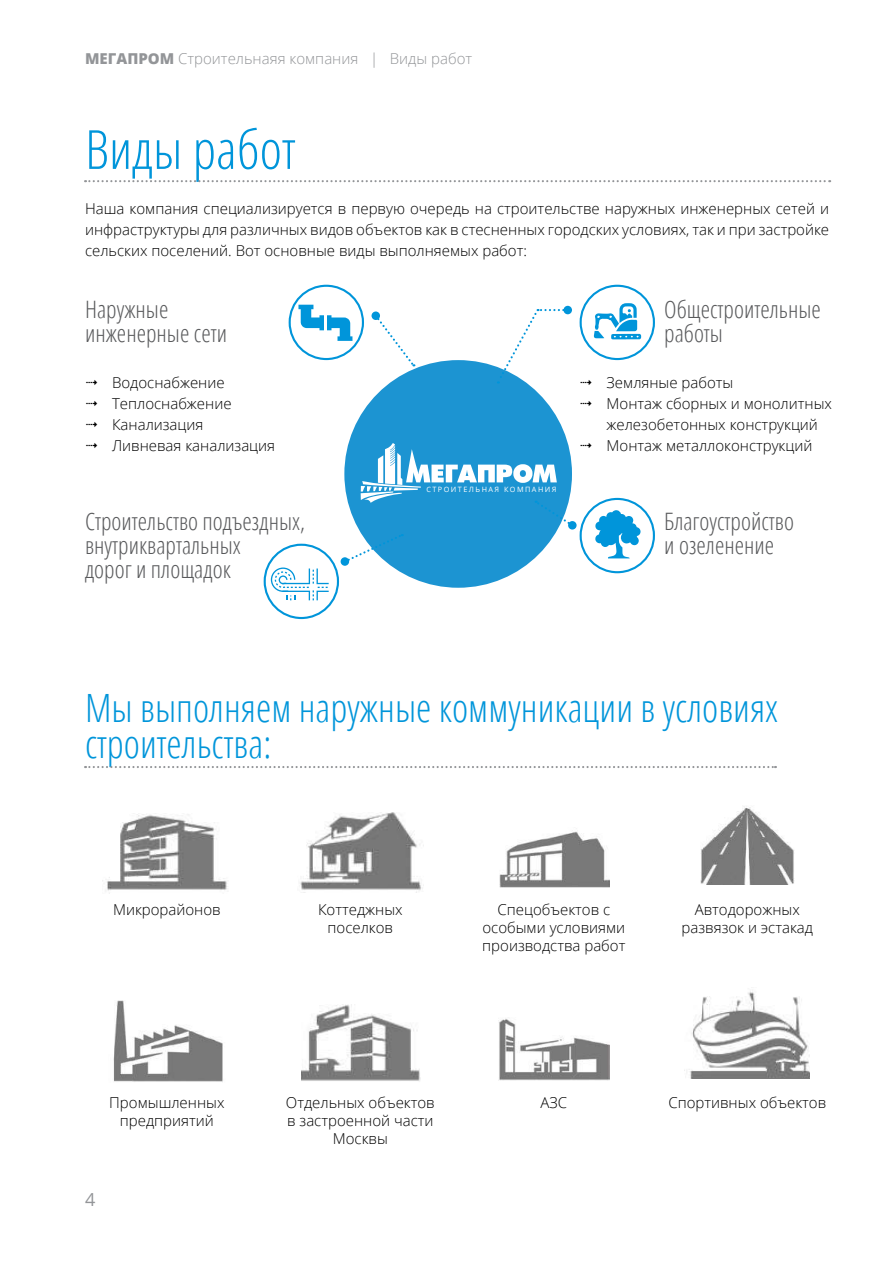
<style>
.page{position:relative;width:893px;height:1263px;background:#fff}
.page>*{position:absolute;margin:0;border:0;box-sizing:border-box;transform-origin:0 0}
.t1{font:300 condensed 54px "Open Sans";color:#0095da}
.t2{font:300 condensed 39px/36px "Open Sans";color:#0095da}
.t3{font:300 condensed 24px/24px "Open Sans";color:#58595b}
.t4{font:18px "Open Sans";color:#939598}
.t5{font:300 15px/21px "Open Sans";color:#000;text-align:center}
.t6{font:300 15px "Open Sans";color:#939598}
.t7{font:7.35px "Open Sans";letter-spacing:.2em;color:#fff}
.s1{font-weight:800}
</style>
<div class="page">
<svg style="left:85px;top:180px;width:745px;height:2px"></svg>
<svg style="left:85px;top:766px;width:691px;height:2px"></svg>
<div style="left:344px;top:360px;width:228px;height:228px;background:#1c94d2;border-radius:50%"></div>
<svg style="left:378px;top:318px;width:37px;height:49px"></svg>
<div style="left:371px;top:311px;width:9px;height:9px;background:#0095da;border-radius:50%"></div>
<svg style="left:348px;top:533px;width:55px;height:30px"></svg>
<div style="left:341px;top:557px;width:8px;height:9px;background:#0095da;border-radius:50%"></div>
<svg style="left:568px;top:521px;width:9px;height:9px"></svg>
<svg style="left:496px;top:309px;width:73px;height:74px"></svg>
<div style="left:563px;top:306px;width:9px;height:8px;background:#0095da;border-radius:50%"></div>
<div style="left:289px;top:285px;width:75px;height:75px;border:2px solid #0095da;border-radius:50%"></div>
<div style="left:580px;top:285px;width:75px;height:75px;border:2px solid #0095da;border-radius:50%"></div>
<div style="left:580px;top:498px;width:75px;height:75px;border:2px solid #0095da;border-radius:50%"></div>
<div style="left:264px;top:544px;width:75px;height:75px;border:2px solid #0095da;border-radius:50%"></div>
<svg style="left:271px;top:567px;width:58px;height:33px"></svg>
<svg style="left:298px;top:305px;width:54px;height:36px"></svg>
<svg style="left:595px;top:510px;width:46px;height:48px"></svg>
<svg style="left:594px;top:303px;width:47px;height:36px"></svg>
<img style="left:102px;top:814px;width:125px;height:77px">
<img style="left:300px;top:812px;width:123px;height:80px">
<img style="left:113px;top:1000px;width:110px;height:82px">
<img style="left:499px;top:1018px;width:110px;height:62px">
<img style="left:689px;top:991px;width:121px;height:87px">
<img style="left:302px;top:1004px;width:119px;height:77px">
<img style="left:500px;top:831px;width:109px;height:56px">
<img style="left:700px;top:806px;width:94px;height:78px">
<svg style="left:361px;top:443px;width:212px;height:83px"></svg>
<p class="t6" style="left:85px;top:48px;width:389px"><span class="s1">МЕГАПРОМ</span> Строительнаяя компания | Виды работ</p>
<h1 class="t1" style="left:85px;top:113px;width:212px">Виды работ</h1>
<p class="t5" style="left:85px;top:198px;width:746px;text-align:justify">Наша компания специализируется в первую очередь на строительстве наружных инженерных сетей и инфраструктуры для различных видов объектов как в стесненных городских условиях, так и при застройке сельских поселений. Вот основные виды выполняемых работ:</p>
<h3 class="t3" style="left:85px;top:297px;width:144px">Наружные инженерные сети</h3>
<p class="t5" style="left:112px;top:372px;width:165px;text-align:left">Водоснабжение<br>Теплоснабжение<br>Канализация<br>Ливневая канализация</p>
<p class="t7" style="left:426px;top:484px;width:132px">СТРОИТЕЛЬНАЯ КОМПАНИЯ</p>
<h3 class="t3" style="left:664px;top:297px;width:158px">Общестроительные работы</h3>
<p class="t5" style="left:607px;top:372px;width:227px;text-align:left">Земляные работы<br>Монтаж сборных и монолитных железобетонных конструкций<br>Монтаж металлоконструкций</p>
<h3 class="t3" style="left:85px;top:509px;width:221px">Строительство подъездных, внутриквартальных<br>дорог и площадок</h3>
<h3 class="t3" style="left:664px;top:509px;width:131px">Благоустройство и озеленение</h3>
<h2 class="t2" style="left:85px;top:689px;width:695px">Мы выполняем наружные коммуникации в условиях строительства:</h2>
<p class="t5" style="left:113px;top:898px;width:109px">Микрорайонов</p>
<p class="t5" style="left:318px;top:900px;width:86px;line-height:18px">Коттеджных поселков</p>
<p class="t5" style="left:482px;top:900px;width:145px;line-height:18px">Спецобъектов с особыми условиями производства работ</p>
<p class="t5" style="left:682px;top:900px;width:133px;line-height:18px">Автодорожных развязок и эстакад</p>
<p class="t5" style="left:109px;top:1093px;width:117px;line-height:18px">Промышленных предприятий</p>
<p class="t4" style="left:85px;top:1187px;width:12px">4</p>
<p class="t5" style="left:286px;top:1093px;width:150px;line-height:18px">Отдельных объектов в застроенной части<br>Москвы</p>
<p class="t5" style="left:540px;top:1091px;width:28px">АЗС</p>
<p class="t5" style="left:668px;top:1091px;width:159px">Спортивных объектов</p>
</div>
